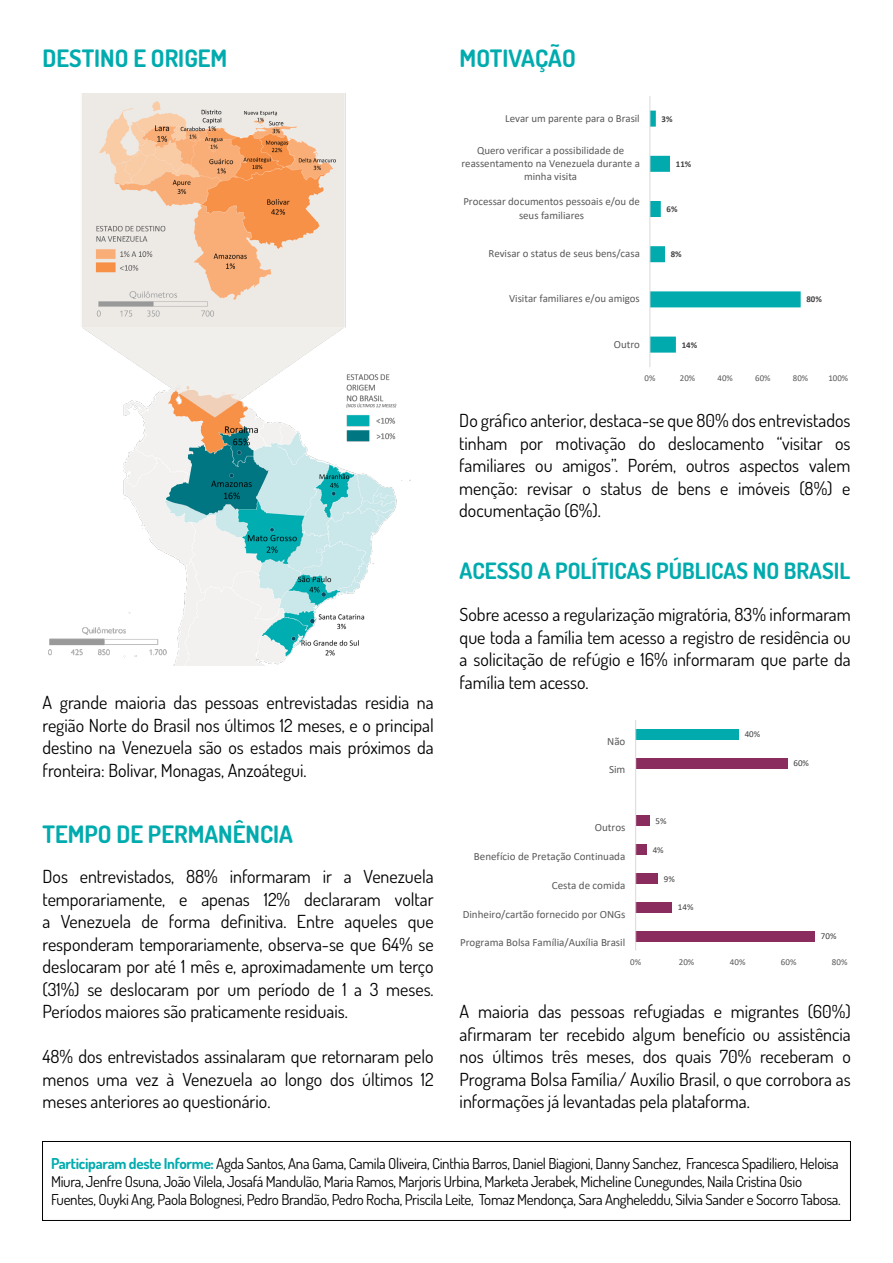
<style>
.page{position:relative;width:893px;height:1263px;background:#fff}
.page>*{position:absolute;margin:0;border:0;box-sizing:border-box;transform-origin:0 0}
.t1{font:700 24px "Dosis";color:#00abae}
.t2{font:700 22.5px "Dosis";color:#00abae}
.t3{font:18px/22.5px "Dosis";color:#000;text-align:justify}
.t4{font:15px/18px "Dosis";letter-spacing:-.02em;color:#000}
.t5{font:11.1px "Calibri";color:#595959}
.t6{font:10.95px/13.4px "Calibri";color:#595959;text-align:center}
.t7{font:9px "Calibri";color:#404040}
.t8{font:9px "Calibri";color:#595959}
.t9{font:8.85px "Calibri";color:#595959}
.t10{font:700 8.85px "Calibri";color:#404040}
.s1{font-weight:700;color:#00abae}
</style>
<div class="page">
<div style="left:42px;top:1141px;width:809px;height:80px;border:1px solid #000"></div>
<img style="left:48px;top:94px;width:363px;height:571px">
<svg style="left:650px;top:111px;width:151px;height:242px"></svg>
<hr style="left:649px;top:96px;width:1px;height:271px;background:#d9d9d9">
<div style="left:636px;top:931px;width:179px;height:10px;background:#8b2c5e"></div>
<div style="left:636px;top:902px;width:36px;height:10px;background:#8b2c5e"></div>
<div style="left:636px;top:873px;width:22px;height:11px;background:#8b2c5e"></div>
<div style="left:636px;top:845px;width:11px;height:10px;background:#8b2c5e"></div>
<div style="left:636px;top:816px;width:14px;height:10px;background:#8b2c5e"></div>
<div style="left:636px;top:758px;width:151px;height:10px;background:#8b2c5e"></div>
<div style="left:636px;top:729px;width:103px;height:10px;background:#00aaad"></div>
<hr style="left:635px;top:720px;width:1px;height:230px;background:#d9d9d9">
<h1 class="t1" style="left:43px;top:42px;width:186px">DESTINO E ORIGEM</h1>
<p class="t3" style="left:43px;top:690px;width:393px">A grande maioria das pessoas entrevistadas residia na região Norte do Brasil nos últimos 12 meses, e o principal destino na Venezuela são os estados mais próximos da fronteira: Bolivar, Monagas, Anzoátegui.</p>
<h1 class="t1" style="left:43px;top:817px;width:252px">TEMPO DE PERMANÊNCIA</h1>
<p class="t3" style="left:43px;top:864px;width:393px">Dos entrevistados, 88% informaram ir a Venezuela temporariamente, e apenas 12% declararam voltar a Venezuela de forma definitiva. Entre aqueles que responderam temporariamente, observa-se que 64% se deslocaram por até 1 mês e, aproximadamente um terço (31%) se deslocaram por um período de 1 a 3 meses.<br>Períodos maiores são praticamente residuais.</p>
<p class="t3" style="left:43px;top:1044px;width:393px">48% dos entrevistados assinalaram que retornaram pelo menos uma vez à Venezuela ao longo dos últimos 12 meses anteriores ao questionário.</p>
<h1 class="t1" style="left:460px;top:42px;width:118px">MOTIVAÇÃO</h1>
<p class="t6" style="left:505px;top:111px;width:136px">Levar um parente para o Brasil</p>
<p class="t6" style="left:461px;top:143px;width:180px">Quero verificar a possibilidade de reassentamento na Venezuela durante a minha visita</p>
<p class="t6" style="left:463px;top:195px;width:178px">Processar documentos pessoais e/ou de seus familiares</p>
<p class="t6" style="left:488px;top:247px;width:153px">Revisar o status de seus bens/casa</p>
<p class="t6" style="left:509px;top:292px;width:132px">Visitar familiares e/ou amigos</p>
<p class="t6" style="left:614px;top:337px;width:28px">Outro</p>
<p class="t10" style="left:662px;top:112px;width:12px">3%</p>
<p class="t10" style="left:676px;top:158px;width:17px">11%</p>
<p class="t10" style="left:667px;top:203px;width:12px">6%</p>
<p class="t10" style="left:671px;top:248px;width:12px">8%</p>
<p class="t10" style="left:682px;top:338px;width:17px">14%</p>
<p class="t10" style="left:806px;top:293px;width:17px">80%</p>
<p class="t9" style="left:644px;top:372px;width:12px">0%</p>
<p class="t9" style="left:680px;top:372px;width:17px">20%</p>
<p class="t9" style="left:718px;top:372px;width:17px">40%</p>
<p class="t9" style="left:755px;top:372px;width:17px">60%</p>
<p class="t9" style="left:793px;top:372px;width:17px">80%</p>
<p class="t9" style="left:828px;top:372px;width:21px">100%</p>
<p class="t3" style="left:459px;top:409px;width:393px">Do gráfico anterior, destaca-se que 80% dos entrevistados tinham por motivação do deslocamento “visitar os familiares ou amigos”. Porém, outros aspectos valem menção: revisar o status de bens e imóveis (8%) e documentação (6%).</p>
<p class="t2" style="left:460px;top:555px;width:392px">ACESSO A POLÍTICAS PÚBLICAS NO BRASIL</p>
<p class="t3" style="left:460px;top:602px;width:393px">Sobre acesso a regularização migratória, 83% informaram que toda a família tem acesso a registro de residência ou a solicitação de refúgio e 16% informaram que parte da família tem acesso.</p>
<p class="t5" style="left:607px;top:733px;width:20px">Não</p>
<p class="t7" style="left:745px;top:728px;width:17px">40%</p>
<p class="t5" style="left:609px;top:762px;width:18px">Sim</p>
<p class="t7" style="left:793px;top:757px;width:17px">60%</p>
<p class="t5" style="left:595px;top:820px;width:32px">Outros</p>
<p class="t7" style="left:656px;top:815px;width:12px">5%</p>
<p class="t5" style="left:474px;top:848px;width:153px">Benefício de Pretação Continuada</p>
<p class="t7" style="left:653px;top:843px;width:12px">4%</p>
<p class="t5" style="left:552px;top:877px;width:75px">Cesta de comida</p>
<p class="t7" style="left:664px;top:872px;width:12px">9%</p>
<p class="t5" style="left:463px;top:906px;width:164px">Dinheiro/cartão fornecido por ONGs</p>
<p class="t7" style="left:678px;top:901px;width:17px">14%</p>
<p class="t5" style="left:460px;top:935px;width:167px">Programa Bolsa Família/Auxília Brasil</p>
<p class="t7" style="left:821px;top:930px;width:17px">70%</p>
<p class="t8" style="left:630px;top:955px;width:12px">0%</p>
<p class="t8" style="left:679px;top:955px;width:17px">20%</p>
<p class="t8" style="left:730px;top:955px;width:17px">40%</p>
<p class="t8" style="left:781px;top:955px;width:17px">60%</p>
<p class="t8" style="left:832px;top:955px;width:17px">80%</p>
<p class="t3" style="left:460px;top:999px;width:393px">A maioria das pessoas refugiadas e migrantes (60%) afirmaram ter recebido algum benefício ou assistência nos últimos três meses, dos quais 70% receberam o Programa Bolsa Família/ Auxílio Brasil, o que corrobora as informações já levantadas pela plataforma.</p>
<p class="t4" style="left:51px;top:1154px;width:791px"><span class="s1">Participaram deste Informe:</span> Agda Santos, Ana Gama, Camila Oliveira, Cinthia Barros, Daniel Biagioni, Danny Sanchez, Francesca Spadiliero, Heloisa<br>Miura, Jenfre Osuna, João Vilela, Josafá Mandulão, Maria Ramos, Marjoris Urbina, Marketa Jerabek, Micheline Cunegundes, Naila Cristina Osio<br>Fuentes, Ouyki Ang, Paola Bolognesi, Pedro Brandão, Pedro Rocha, Priscila Leite, Tomaz Mendonça, Sara Angheleddu, Silvia Sander e Socorro Tabosa.</p>
</div>
